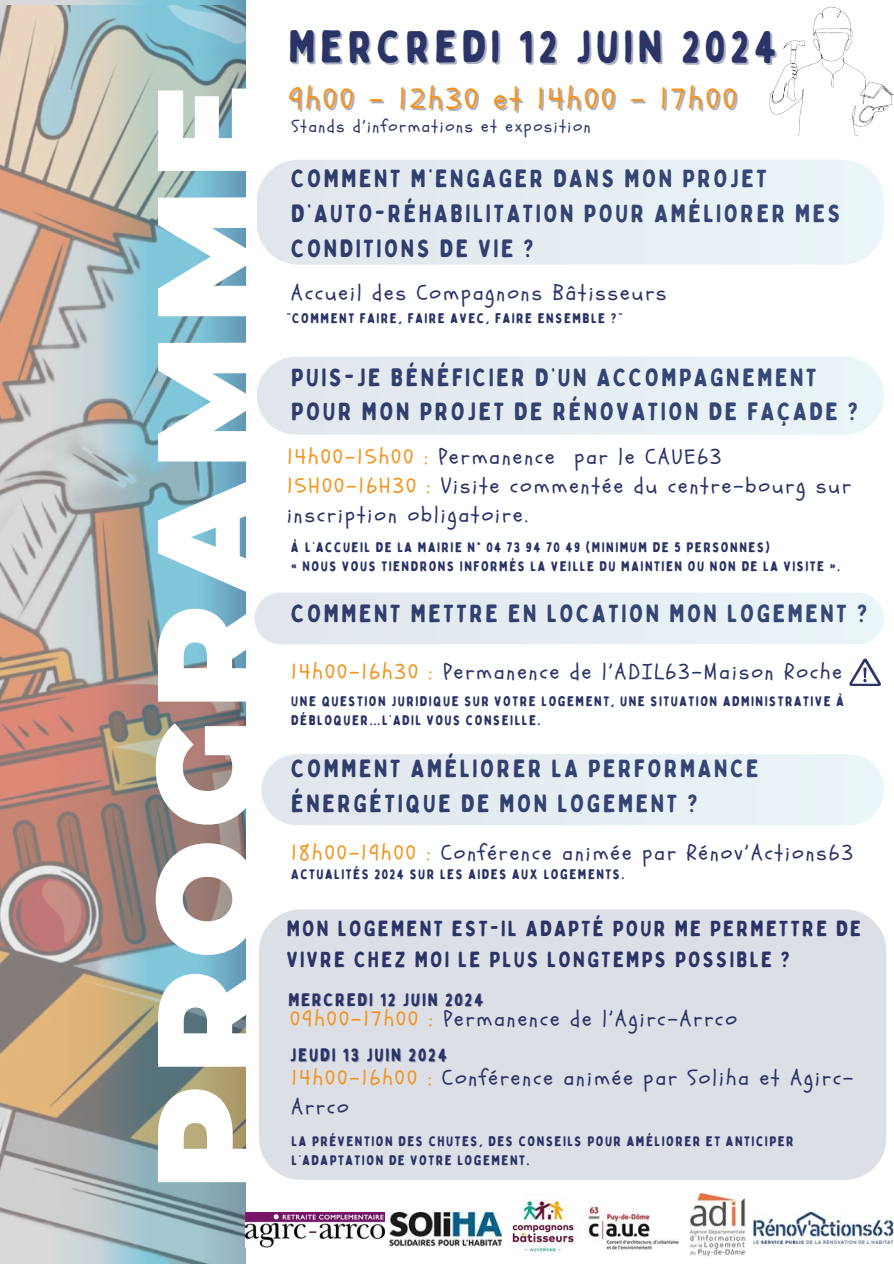
<style>
.page{position:relative;width:894px;height:1264px;background:#fff}
.page>*{position:absolute;margin:0;border:0;box-sizing:border-box;transform-origin:0 0}
.t1{font:900 141.45px "Montserrat";letter-spacing:.075em;color:#fff}
.t2{font:45px "Bobby Jones Soft";letter-spacing:.1em;color:#2b3467}
.t3{font:30px "Schoolbell";letter-spacing:.1em;color:#f2941e}
.t4{font:24.9px/34.8px "Bobby Jones Soft";letter-spacing:.1em;color:#2b3467}
.t5{font:21.9px/30.3px "Bobby Jones Soft";letter-spacing:.1em;color:#2b3467}
.t6{font:21.45px/29.2px "Schoolbell";letter-spacing:.1em;color:#2b3467}
.t7{font:18px "Bobby Jones Soft";letter-spacing:.1em;color:#2b3467}
.t8{font:16.95px "Schoolbell";letter-spacing:.1em;color:#2b3467}
.t9{font:13.95px/19.2px "Bobby Jones Soft";letter-spacing:.1em;color:#2b3467}
.s1{color:#f2941e}
.s2{font-family:"Noto Sans Gurmukhi"}
</style>
<div class="page">
<img style="left:0;top:5px;width:245px;height:1258px">
<div style="left:259px;top:909px;width:627px;height:270px;background:#dddfe7"></div>
<img style="left:769px;top:6px;width:124px;height:130px">
<div style="left:261px;top:754px;width:622px;height:71px;background:#e6eef2;border-radius:36px"></div>
<div style="left:254px;top:592px;width:629px;height:52px;background:#e6eef2"></div>
<div style="left:257px;top:357px;width:626px;height:77px;background:#e6eef2"></div>
<div style="left:257px;top:160px;width:626px;height:105px;background:#e6eef2"></div>
<img style="left:753px;top:1212px;width:140px;height:34px">
<img style="left:245px;top:1212px;width:139px;height:35px">
<img style="left:389px;top:1212px;width:113px;height:35px">
<img style="left:512px;top:1193px;width:64px;height:59px">
<img style="left:690px;top:1193px;width:55px;height:62px">
<img style="left:580px;top:1205px;width:99px;height:45px">
<svg style="left:849px;top:658px;width:32px;height:27px"></svg>
<p class="t1" style="left:120px;top:1190px;width:1107px;rotate:-90deg">PROGRAMME</p>
<p class="t2" style="left:288px;top:18px;width:490px">MERCREDI 12 JUIN 2024</p>
<h2 class="t3" style="left:288px;top:79px;width:449px">9h00 - 12h30 et 14h00 - 17h00</h2>
<p class="t8" style="left:292px;top:115px;width:300px">Stands d’informations et exposition</p>
<p class="t4" style="left:291px;top:162px;width:551px">COMMENT M’ENGAGER DANS MON PROJET<br>D’AUTO-RÉHABILITATION POUR AMÉLIORER MES<br>CONDITIONS DE VIE ?</p>
<p class="t6" style="left:291px;top:278px;width:376px">Accueil des Compagnons Bâtisseurs</p>
<p class="t9" style="left:287px;top:309px;width:337px">“COMMENT FAIRE, FAIRE AVEC, FAIRE ENSEMBLE ?”</p>
<h3 class="t4" style="left:291px;top:360px;width:569px">PUIS-JE BÉNÉFICIER D’UN ACCOMPAGNEMENT<br>POUR MON PROJET DE RÉNOVATION DE FAÇADE ?</h3>
<p class="t6" style="left:287px;top:442px;width:436px"><span class="s1">14h00-15h00 :</span> Permanence par le CAUE63</p>
<p class="t6" style="left:287px;top:471px;width:565px"><span class="s1">15H00-16H30 :</span> Visite commentée du centre-bourg sur inscription obligatoire.</p>
<p class="t9" style="left:291px;top:538px;width:480px">À L’ACCUEIL DE LA MAIRIE N° 04 73 94 70 49 (MINIMUM DE 5 PERSONNES)</p>
<p class="t9" style="left:291px;top:557px;width:550px">« NOUS VOUS TIENDRONS INFORMÉS LA VEILLE DU MAINTIEN OU NON DE LA VISITE ».</p>
<p class="t4" style="left:291px;top:596px;width:578px">COMMENT METTRE EN LOCATION MON LOGEMENT ?</p>
<p class="t6" style="left:291px;top:658px;width:552px"><span class="s1">14h00-16h30 :</span> Permanence de l’ADIL63-Maison Roche</p>
<p class="t9" style="left:291px;top:691px;width:554px">UNE QUESTION JURIDIQUE SUR VOTRE LOGEMENT, UNE SITUATION ADMINISTRATIVE À<br>DÉBLOQUER<span class="s2">…</span>L’ADIL VOUS CONSEILLE.</p>
<p class="t4" style="left:291px;top:752px;width:468px">COMMENT AMÉLIORER LA PERFORMANCE<br>ÉNERGÉTIQUE DE MON LOGEMENT ?</p>
<p class="t6" style="left:291px;top:839px;width:563px"><span class="s1">18h00-19h00 :</span> Conférence animée par Rénov’Actions63</p>
<p class="t9" style="left:291px;top:865px;width:334px">ACTUALITÉS 2024 SUR LES AIDES AUX LOGEMENTS.</p>
<p class="t5" style="left:287px;top:914px;width:575px">MON LOGEMENT EST-IL ADAPTÉ POUR ME PERMETTRE DE<br>VIVRE CHEZ MOI LE PLUS LONGTEMPS POSSIBLE ?</p>
<p class="t7" style="left:288px;top:988px;width:196px">MERCREDI 12 JUIN 2024</p>
<p class="t6" style="left:290px;top:1005px;width:448px"><span class="s1">09h00-17h00 :</span> Permanence de l’Agirc-Arrco</p>
<p class="t7" style="left:290px;top:1043px;width:158px">JEUDI 13 JUIN 2024</p>
<p class="t6" style="left:291px;top:1063px;width:562px"><span class="s1">14h00-16h00 :</span> Conférence animée par Soliha et Agirc-<br>Arrco</p>
<p class="t9" style="left:291px;top:1131px;width:503px">LA PRÉVENTION DES CHUTES, DES CONSEILS POUR AMÉLIORER ET ANTICIPER<br>L’ADAPTATION DE VOTRE LOGEMENT.</p>
</div>
